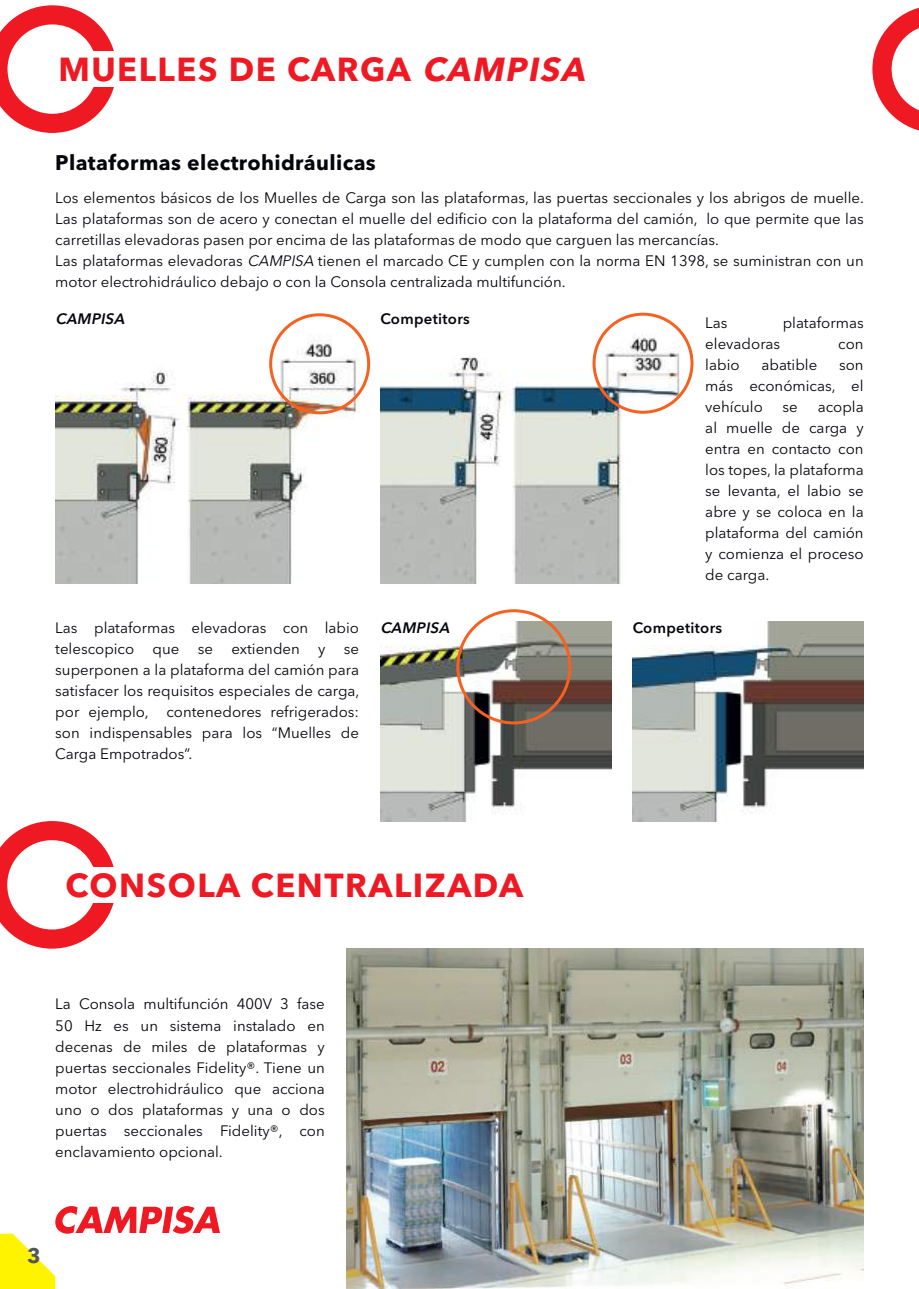
<style>
.page{position:relative;width:919px;height:1289px;background:#fff}
.page>*{position:absolute;margin:0;border:0;box-sizing:border-box;transform-origin:0 0}
.t1{font:700 33px "Avenir Next LT Pro";letter-spacing:.045em;color:#ef1923}
.t2{font:700 21px "Avenir Next LT Pro";letter-spacing:.02em;color:#05060b}
.t3{font:700 21px "Avenir Next LT Pro";color:#515656}
.t4{font:15px/21px "Avenir Next LT Pro";color:#05060b;text-align:justify}
.t5{font:600 15px "Avenir Next LT Pro";letter-spacing:.02em;color:#05060b}
.t6{font:italic 600 15px "Avenir Next LT Pro";color:#05060b}
.s1{font-style:italic}
</style>
<div class="page">
<svg style="left:872px;top:8px;width:46px;height:123px"></svg>
<svg style="left:0;top:5px;width:114px;height:128px"></svg>
<div style="left:91px;top:51px;width:29px;height:35px;background:#fff"></div>
<img style="left:346px;top:948px;width:517px;height:340px">
<svg style="left:0;top:1206px;width:220px;height:82px"></svg>
<svg style="left:0;top:821px;width:114px;height:127px"></svg>
<div style="left:91px;top:867px;width:29px;height:35px;background:#fff"></div>
<img style="left:55px;top:322px;width:304px;height:261px">
<img style="left:380px;top:322px;width:304px;height:261px">
<div style="left:269px;top:313px;width:101px;height:101px;border:3px solid #f56121;border-radius:50%"></div>
<img style="left:632px;top:622px;width:231px;height:199px">
<img style="left:380px;top:622px;width:231px;height:199px">
<div style="left:456px;top:609px;width:115px;height:115px;border:3px solid #f56121;border-radius:50%"></div>
<div style="left:592px;top:313px;width:101px;height:101px;border:3px solid #f56121;border-radius:50%"></div>
<h1 class="t1" style="left:58px;top:49px;width:534px">MUELLES DE CARGA <span class="s1">CAMPISA</span></h1>
<h2 class="t2" style="left:55px;top:150px;width:322px">Plataformas electrohidráulicas</h2>
<p class="t4" style="left:55px;top:187px;width:810px;text-align:left">Los elementos básicos de los Muelles de Carga son las plataformas, las puertas seccionales y los abrigos de muelle.<br>Las plataformas son de acero y conectan el muelle del edificio con la plataforma del camión, lo que permite que las carretillas elevadoras pasen por encima de las plataformas de modo que carguen las mercancías.<br>Las plataformas elevadoras <span class="s1">CAMPISA</span> tienen el marcado CE y cumplen con la norma EN 1398, se suministran con un motor electrohidráulico debajo o con la Consola centralizada multifunción.</p>
<p class="t6" style="left:55px;top:309px;width:74px">CAMPISA</p>
<p class="t5" style="left:380px;top:309px;width:91px">Competitors</p>
<p class="t4" style="left:705px;top:312px;width:24px">Las</p>
<p class="t4" style="left:782px;top:312px;width:82px">plataformas</p>
<p class="t4" style="left:705px;top:333px;width:76px">elevadoras</p>
<p class="t4" style="left:838px;top:333px;width:27px">con</p>
<p class="t4" style="left:705px;top:354px;width:36px">labio</p>
<p class="t4" style="left:761px;top:354px;width:57px">abatible</p>
<p class="t4" style="left:705px;top:354px;width:160px;text-indent:134px">son más económicas, el vehículo</p>
<p class="t4" style="left:705px;top:396px;width:160px;text-indent:112px">acopla al muelle de carga y entra en contacto con los topes, la plataforma se levanta, el labio se abre y se coloca en la plataforma del camión y comienza el proceso de carga.</p>
<p class="t4" style="left:782px;top:396px;width:17px">se</p>
<p class="t4" style="left:55px;top:617px;width:306px">Las plataformas elevadoras con labio telescopico que se extienden y se superponen a la plataforma del camión para satisfacer los requisitos especiales de carga, por ejemplo, contenedores refrigerados: son indispensables para los “Muelles de Carga Empotrados”.</p>
<p class="t6" style="left:380px;top:619px;width:74px">CAMPISA</p>
<p class="t5" style="left:632px;top:619px;width:91px">Competitors</p>
<h1 class="t1" style="left:65px;top:865px;width:459px">CONSOLA CENTRALIZADA</h1>
<p class="t4" style="left:55px;top:993px;width:271px">La Consola multifunción 400V 3 fase 50 Hz es un sistema instalado en decenas de miles de plataformas y puertas seccionales Fidelity®. Tiene un motor electrohidráulico que acciona uno o dos plataformas y una o dos puertas seccionales Fidelity®, con enclavamiento opcional.</p>
<h2 class="t3" style="left:27px;top:1242px;width:15px">3</h2>
</div>
